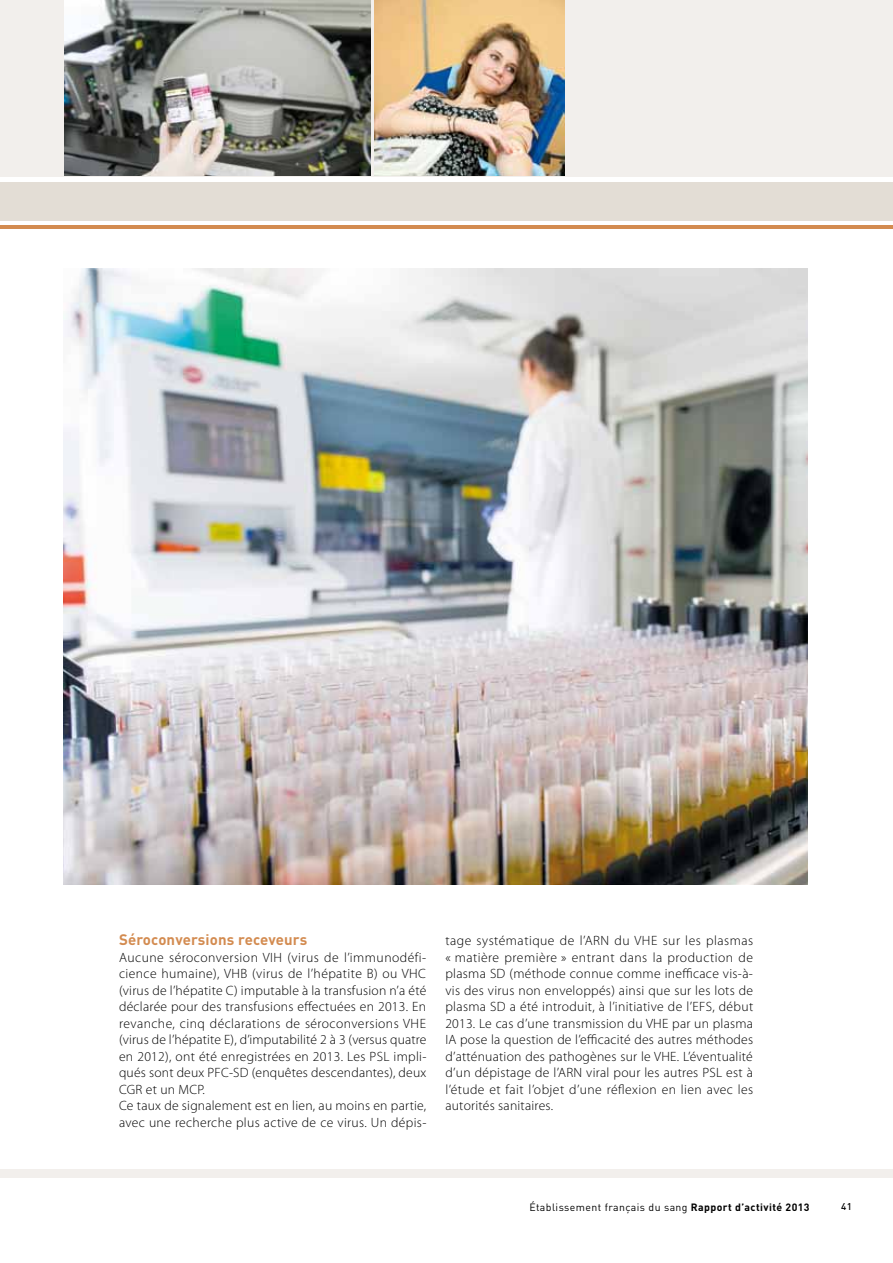
<style>
.page{position:relative;width:893px;height:1263px;background:#fff}
.page>*{position:absolute;margin:0;border:0;box-sizing:border-box;transform-origin:0 0}
.t1{font:700 15px "DIN";color:#d38b50}
.t2{font:300 13.5px/16.5px "Myriad Pro";letter-spacing:.02em;color:#000}
.t3{font:10.5px "DIN Regular Alternate";letter-spacing:.04em;color:#000}
.t4{font:500 9.75px "DIN";color:#000}
.s1{font-family:"DIN";font-weight:700}
</style>
<div class="page">
<div style="left:0;top:183px;width:893px;height:38px;background:#e3ddd5"></div>
<div style="left:0;top:0;width:893px;height:176px;background:#f2efec"></div>
<div style="left:0;top:1169px;width:893px;height:9px;background:#f2efec"></div>
<hr style="left:0;top:225px;width:893px;height:4px;background:#d38b50">
<img style="left:375px;top:0;width:189px;height:175px">
<img style="left:65px;top:0;width:306px;height:175px">
<img style="left:64px;top:268px;width:744px;height:616px">
<p class="t1" style="left:119px;top:930px;width:190px">Séroconversions receveurs</p>
<p class="t2" style="left:119px;top:949px;width:309px">Aucune séroconversion VIH (virus de l’immunodéfi&shy;cience humaine), VHB (virus de l’hépatite B) ou VHC (virus de l’hépatite C) imputable à la transfusion n’a été déclarée pour des transfusions effectuées en 2013. En revanche, cinq déclarations de séroconversions VHE (virus de l’hépatite E), d’imputabilité 2 à 3 (versus quatre en 2012), ont été enregistrées en 2013. Les PSL impli&shy;qués sont deux PFC-SD (enquêtes descendantes), deux CGR et un MCP.<br>Ce taux de signalement est en lien, au moins en partie, avec une recherche plus active de ce virus. Un dépis-</p>
<p class="t2" style="left:445px;top:932px;width:309px;text-align:justify">tage systématique de l’ARN du VHE sur les plasmas « matière première » entrant dans la production de plasma SD (méthode connue comme inefficace vis-à&shy;vis des virus non enveloppés) ainsi que sur les lots de plasma SD a été introduit, à l’initiative de l’EFS, début 2013. Le cas d’une transmission du VHE par un plasma IA pose la question de l’efficacité des autres méthodes d’atténuation des pathogènes sur le VHE. L’éventualité d’un dépistage de l’ARN viral pour les autres PSL est à l’étude et fait l’objet d’une réflexion en lien avec les autorités sanitaires.</p>
<p class="t3" style="left:529px;top:1200px;width:282px">Établissement français du sang <span class="s1">Rapport d’activité 2013</span></p>
<p class="t4" style="left:841px;top:1200px;width:12px">41</p>
</div>
